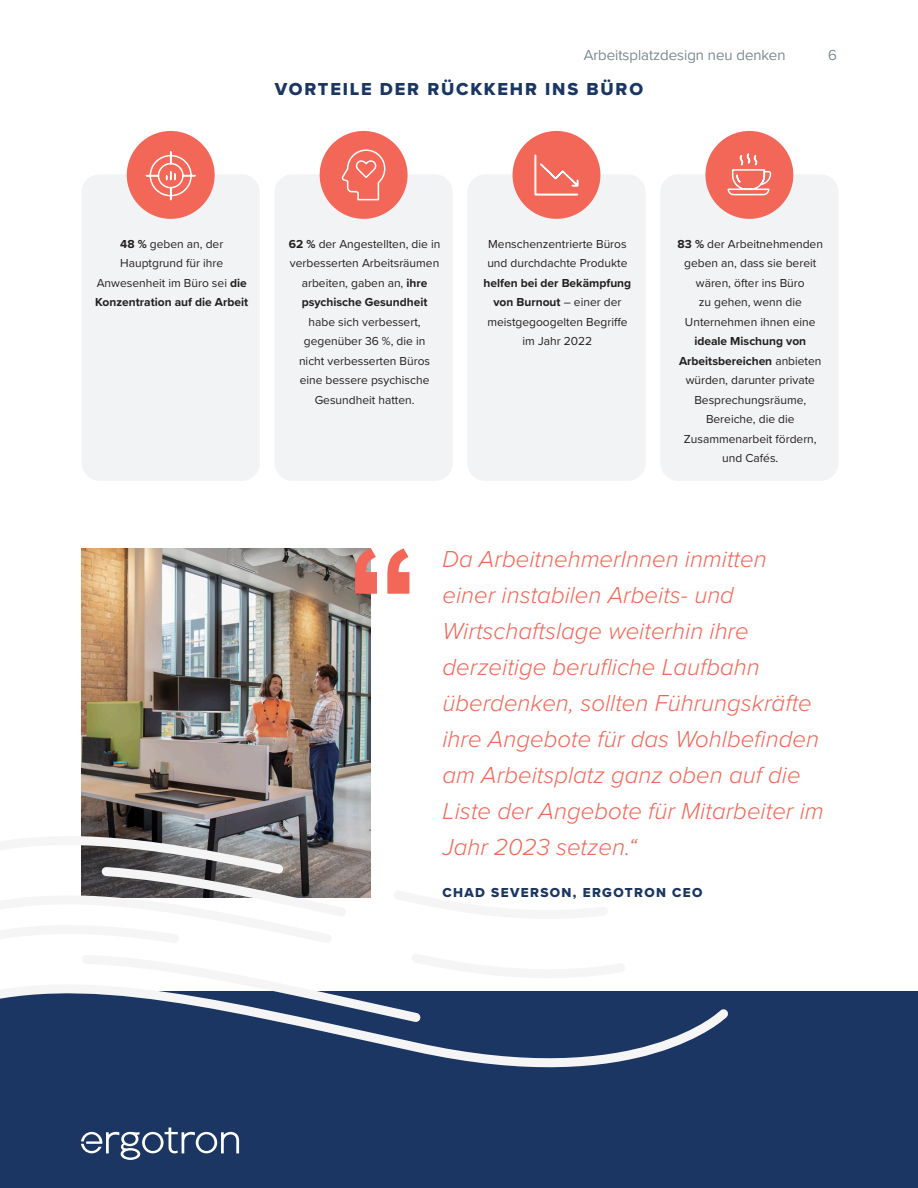
<style>
.page{position:relative;width:918px;height:1188px;background:#fff}
.page>*{position:absolute;margin:0;border:0;box-sizing:border-box;transform-origin:0 0}
.t1{font:italic 300 24px/36px "Proxima Nova";color:#f26758}
.t2{font:18px "Proxima Nova Extrabld";letter-spacing:.1em;color:#1b3662}
.t3{font:300 15px "Proxima Nova";color:#9d9fa2}
.Quote_Attrib{font:13.5px "Proxima Nova Extrabld";letter-spacing:.1em;color:#1b3662}
.t4{font:12px/19.5px "Proxima Nova";color:#231f20;text-align:center}
.s1{font-weight:700}
.s2{font-family:"Minion Pro"}
</style>
<div class="page">
<div style="left:0;top:991px;width:918px;height:197px;background:#1b3662"></div>
<div style="left:82px;top:174px;width:178px;height:307px;background:#f2f3f4;border-radius:18px"></div>
<div style="left:274px;top:174px;width:179px;height:307px;background:#f2f3f4;border-radius:18px"></div>
<div style="left:467px;top:174px;width:179px;height:307px;background:#f2f3f4;border-radius:18px"></div>
<div style="left:660px;top:174px;width:178px;height:307px;background:#f2f3f4;border-radius:18px"></div>
<div style="left:127px;top:131px;width:88px;height:88px;background:#f26758;border-radius:50%"></div>
<div style="left:320px;top:131px;width:88px;height:88px;background:#f26758;border-radius:50%"></div>
<div style="left:513px;top:131px;width:87px;height:88px;background:#f26758;border-radius:50%"></div>
<div style="left:705px;top:131px;width:88px;height:88px;background:#f26758;border-radius:50%"></div>
<svg style="left:341px;top:149px;width:45px;height:52px"></svg>
<svg style="left:534px;top:154px;width:45px;height:42px"></svg>
<svg style="left:145px;top:151px;width:51px;height:50px"></svg>
<svg style="left:727px;top:153px;width:45px;height:43px"></svg>
<svg style="left:81px;top:1128px;width:158px;height:32px"></svg>
<img style="left:81px;top:548px;width:289px;height:280px">
<svg style="left:355px;top:548px;width:54px;height:46px"></svg>
<svg style="left:81px;top:828px;width:290px;height:7px;background:#68696d"></svg>
<svg style="left:0;top:835px;width:728px;height:233px"></svg>
<p class="t3" style="left:584px;top:44px;width:203px">Arbeitsplatzdesign neu denken</p>
<p class="t3" style="left:828px;top:44px;width:10px">6</p>
<p class="t2" style="left:275px;top:76px;width:370px">VORTEILE DER RÜCKKEHR INS BÜRO</p>
<p class="t4" style="left:95px;top:234px;width:154px"><span class="s1">48 %</span> geben an, der<br>Hauptgrund für ihre<br>Anwesenheit im Büro sei <span class="s1">die<br>Konzentration auf die Arbeit</span></p>
<p class="t4" style="left:289px;top:234px;width:153px"><span class="s1">62 %</span> der Angestellten, die in verbesserten Arbeitsräumen arbeiten, gaben an, <span class="s1">ihre psychische Gesundheit </span>habe sich verbessert, gegenüber 36 %, die in<br>nicht verbesserten Büros eine bessere psychische<br>Gesundheit hatten<span class="s2">.</span></p>
<p class="t4" style="left:484px;top:234px;width:149px">Menschenzentrierte Büros und durchdachte Produkte <span class="s1">helfen bei der Bekämpfung von Burnout</span> – einer der meistgegoogelten Begriffe im Jahr 2022</p>
<p class="t4" style="left:678px;top:234px;width:147px"><span class="s1">83 %</span> der Arbeitnehmenden geben an, dass sie bereit wären, öfter ins Büro<br>zu gehen, wenn die<br>Unternehmen ihnen eine <span class="s1">ideale Mischung von<br>Arbeitsbereichen</span> anbieten würden, darunter private<br>Besprechungsräume,<br>Bereiche, die die<br>Zusammenarbeit fördern, und Cafés<span class="s2">.</span></p>
<p class="t1" style="left:442px;top:540px;width:383px">Da ArbeitnehmerInnen inmitten einer instabilen Arbeits- und<br>Wirtschaftslage weiterhin ihre derzeitige berufliche Laufbahn überdenken, sollten Führungskräfte ihre Angebote für das Wohlbefinden am Arbeitsplatz ganz oben auf die<br>Liste der Angebote für Mitarbeiter im<br>Jahr 2023 setzen.“</p>
<p class="Quote_Attrib" style="left:442px;top:883px;width:262px">CHAD SEVERSON, ERGOTRON CEO</p>
</div>
